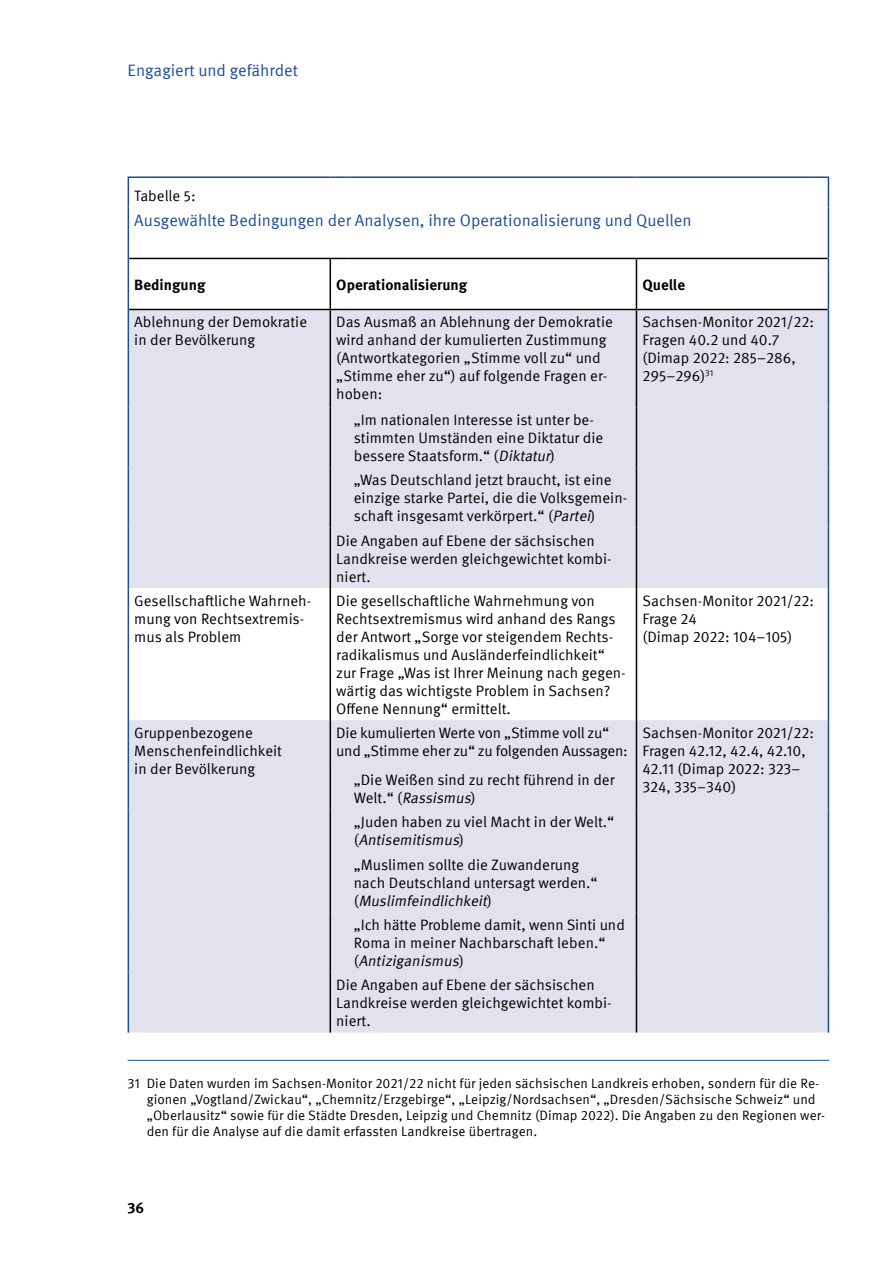
<style>
.page{position:relative;width:893px;height:1263px;background:#fff}
.page>*{position:absolute;margin:0;border:0;box-sizing:border-box;transform-origin:0 0}
.t1{font:16.5px "Meta IGM";color:#1f4d95}
.t2{font:15px/18px "Meta IGM";color:#000}
.t3{font:700 15px "Meta IGM";color:#000}
.t4{font:13.5px/15.8px "Meta IGM";letter-spacing:.005em;color:#000}
.s1{font-style:italic}
</style>
<div class="page">
<svg style="left:129px;top:310px;width:699px;height:722px;fill:#e1e2ee"></svg>
<hr style="left:129px;top:258px;width:201px;height:1px;background:#000">
<svg style="left:330px;top:258px;width:18px;height:1px"></svg>
<hr style="left:348px;top:258px;width:288px;height:1px;background:#000">
<hr style="left:636px;top:258px;width:192px;height:1px;background:#000">
<svg style="left:330px;top:309px;width:18px;height:1px"></svg>
<hr style="left:348px;top:309px;width:288px;height:1px;background:#000">
<hr style="left:636px;top:309px;width:192px;height:1px;background:#000">
<hr style="left:330px;top:259px;width:1px;height:50px;background:#000">
<hr style="left:636px;top:259px;width:1px;height:50px;background:#000">
<hr style="left:636px;top:310px;width:1px;height:97px;background:#000">
<hr style="left:636px;top:407px;width:1px;height:60px;background:#000">
<hr style="left:636px;top:467px;width:1px;height:61px;background:#000">
<hr style="left:636px;top:528px;width:1px;height:60px;background:#000">
<hr style="left:636px;top:720px;width:1px;height:47px;background:#000">
<hr style="left:636px;top:767px;width:1px;height:42px;background:#000">
<hr style="left:636px;top:809px;width:1px;height:43px;background:#000">
<hr style="left:636px;top:852px;width:1px;height:60px;background:#000">
<hr style="left:636px;top:912px;width:1px;height:60px;background:#000">
<hr style="left:636px;top:972px;width:1px;height:60px;background:#000">
<hr style="left:636px;top:588px;width:1px;height:132px;background:#000">
<hr style="left:129px;top:309px;width:201px;height:1px;background:#000">
<hr style="left:330px;top:310px;width:1px;height:97px;background:#000">
<hr style="left:330px;top:407px;width:1px;height:60px;background:#000">
<hr style="left:330px;top:467px;width:1px;height:61px;background:#000">
<hr style="left:330px;top:528px;width:1px;height:60px;background:#000">
<hr style="left:330px;top:588px;width:1px;height:132px;background:#000">
<hr style="left:330px;top:720px;width:1px;height:47px;background:#000">
<hr style="left:330px;top:767px;width:1px;height:42px;background:#000">
<hr style="left:330px;top:809px;width:1px;height:43px;background:#000">
<hr style="left:330px;top:852px;width:1px;height:60px;background:#000">
<hr style="left:330px;top:912px;width:1px;height:60px;background:#000">
<hr style="left:330px;top:972px;width:1px;height:60px;background:#000">
<hr style="left:128px;top:176px;width:202px;height:2px;background:#1f4d95">
<svg style="left:128px;top:178px;width:1px;height:29px"></svg>
<svg style="left:330px;top:176px;width:18px;height:2px"></svg>
<hr style="left:348px;top:176px;width:288px;height:2px;background:#1f4d95">
<hr style="left:636px;top:176px;width:193px;height:2px;background:#1f4d95">
<svg style="left:828px;top:178px;width:1px;height:29px"></svg>
<hr style="left:128px;top:207px;width:1px;height:51px;background:#1f4d95">
<hr style="left:828px;top:207px;width:1px;height:51px;background:#1f4d95">
<hr style="left:128px;top:258px;width:1px;height:51px;background:#1f4d95">
<hr style="left:828px;top:258px;width:1px;height:51px;background:#1f4d95">
<hr style="left:128px;top:309px;width:1px;height:98px;background:#1f4d95">
<hr style="left:828px;top:309px;width:1px;height:98px;background:#1f4d95">
<hr style="left:128px;top:407px;width:1px;height:60px;background:#1f4d95">
<hr style="left:828px;top:407px;width:1px;height:60px;background:#1f4d95">
<hr style="left:128px;top:467px;width:1px;height:61px;background:#1f4d95">
<hr style="left:828px;top:467px;width:1px;height:61px;background:#1f4d95">
<hr style="left:128px;top:528px;width:1px;height:60px;background:#1f4d95">
<hr style="left:828px;top:528px;width:1px;height:60px;background:#1f4d95">
<hr style="left:128px;top:588px;width:1px;height:132px;background:#1f4d95">
<hr style="left:828px;top:588px;width:1px;height:132px;background:#1f4d95">
<hr style="left:128px;top:720px;width:1px;height:47px;background:#1f4d95">
<hr style="left:128px;top:767px;width:1px;height:42px;background:#1f4d95">
<hr style="left:828px;top:720px;width:1px;height:47px;background:#1f4d95">
<hr style="left:828px;top:767px;width:1px;height:42px;background:#1f4d95">
<hr style="left:828px;top:809px;width:1px;height:43px;background:#1f4d95">
<hr style="left:828px;top:852px;width:1px;height:60px;background:#1f4d95">
<hr style="left:828px;top:912px;width:1px;height:60px;background:#1f4d95">
<hr style="left:828px;top:972px;width:1px;height:60px;background:#1f4d95">
<hr style="left:128px;top:809px;width:1px;height:43px;background:#1f4d95">
<hr style="left:128px;top:852px;width:1px;height:60px;background:#1f4d95">
<hr style="left:128px;top:912px;width:1px;height:60px;background:#1f4d95">
<hr style="left:128px;top:972px;width:1px;height:60px;background:#1f4d95">
<hr style="left:128px;top:1060px;width:701px;height:1px;background:#1f4d95">
<p class="t1" style="left:128px;top:58px;width:172px">Engagiert und gefährdet</p>
<p class="t2" style="left:134px;top:186px;width:63px">Tabelle 5:</p>
<p class="t1" style="left:134px;top:208px;width:559px">Ausgewählte Bedingungen der Analysen, ihre Operationalisierung und Quellen</p>
<p class="t3" style="left:134px;top:273px;width:73px">Bedingung</p>
<p class="t3" style="left:336px;top:273px;width:133px">Operationalisierung</p>
<p class="t3" style="left:642px;top:273px;width:44px">Quelle</p>
<p class="t2" style="left:134px;top:312px;width:174px">Ablehnung der Demokratie in der Bevölkerung</p>
<p class="t2" style="left:336px;top:312px;width:278px">Das Ausmaß an Ablehnung der Demokratie wird anhand der kumulierten Zustimmung (Antwortkategorien „Stimme voll zu“ und „Stimme eher zu“) auf folgende Fragen er&shy;hoben:</p>
<p class="t2" style="left:642px;top:312px;width:173px">Sachsen-Monitor 2021/22:<br>Fragen 40.2 und 40.7 (Dimap 2022: 285–286,<br>295–296)<sup>31</sup></p>
<p class="t2" style="left:354px;top:410px;width:251px">„Im nationalen Interesse ist unter be&shy;stimmten Umständen eine Diktatur die bessere Staatsform.“ (<span class="s1">Diktatur</span>)</p>
<p class="t2" style="left:354px;top:470px;width:275px">„Was Deutschland jetzt braucht, ist eine einzige starke Partei, die die Volksgemein&shy;schaft insgesamt verkörpert.“ (<span class="s1">Partei</span>)</p>
<p class="t2" style="left:336px;top:530px;width:277px">Die Angaben auf Ebene der sächsischen<br>Landkreise werden gleichgewichtet kombi&shy;niert.</p>
<p class="t2" style="left:134px;top:591px;width:178px">Gesellschaftliche Wahrneh&shy;mung von Rechtsextremis&shy;mus als Problem</p>
<p class="t2" style="left:336px;top:591px;width:289px">Die gesellschaftliche Wahrnehmung von Rechtsextremismus wird anhand des Rangs der Antwort „Sorge vor steigendem Rechts&shy;radikalismus und Ausländerfeindlichkeit“ zur Frage „Was ist Ihrer Meinung nach gegen&shy;wärtig das wichtigste Problem in Sachsen?<br>Offene Nennung“ ermittelt.</p>
<p class="t2" style="left:642px;top:591px;width:173px">Sachsen-Monitor 2021/22:<br>Frage 24<br>(Dimap 2022: 104–105)</p>
<p class="t2" style="left:134px;top:723px;width:149px">Gruppenbezogene<br>Menschenfeindlichkeit in der Bevölkerung</p>
<p class="t2" style="left:336px;top:723px;width:293px">Die kumulierten Werte von „Stimme voll zu“ und „Stimme eher zu“ zu folgenden Aussagen:</p>
<p class="t2" style="left:642px;top:723px;width:173px">Sachsen-Monitor 2021/22:<br>Fragen 42.12, 42.4, 42.10,<br>42.11 (Dimap 2022: 323–<br>324, 335–340)</p>
<p class="t2" style="left:354px;top:769px;width:262px">„Die Weißen sind zu recht führend in der<br>We l t . “ ( <span class="s1">Rassismus</span>)</p>
<p class="t2" style="left:354px;top:812px;width:262px">„Juden haben zu viel Macht in der Welt.“ (<span class="s1">Antisemitismus</span>)</p>
<p class="t2" style="left:354px;top:855px;width:245px">„Muslimen sollte die Zuwanderung nach Deutschland untersagt werden.“ (<span class="s1">Muslimfeindlichkeit</span>)</p>
<p class="t2" style="left:354px;top:915px;width:273px">„Ich hätte Probleme damit, wenn Sinti und<br>Roma in meiner Nachbarschaft leben.“ (<span class="s1">Antiziganismus</span>)</p>
<p class="t2" style="left:336px;top:975px;width:277px">Die Angaben auf Ebene der sächsischen<br>Landkreise werden gleichgewichtet kombi&shy;niert.</p>
<p class="t4" style="left:147px;top:1075px;width:680px;text-indent:-19px">31 Die Daten wurden im Sachsen-Monitor 2021/22 nicht für jeden sächsischen Landkreis erhoben, sondern für die Re&shy;gionen „Vogtland/Zwickau“, „Chemnitz/Erzgebirge“, „Leipzig/Nordsachsen“, „Dresden/Sächsische Schweiz“ und „Oberlausitz“ sowie für die Städte Dresden, Leipzig und Chemnitz (Dimap 2022). Die Angaben zu den Regionen wer&shy;den für die Analyse auf die damit erfassten Landkreise übertragen.</p>
<p class="t3" style="left:128px;top:1196px;width:18px">36</p>
</div>
